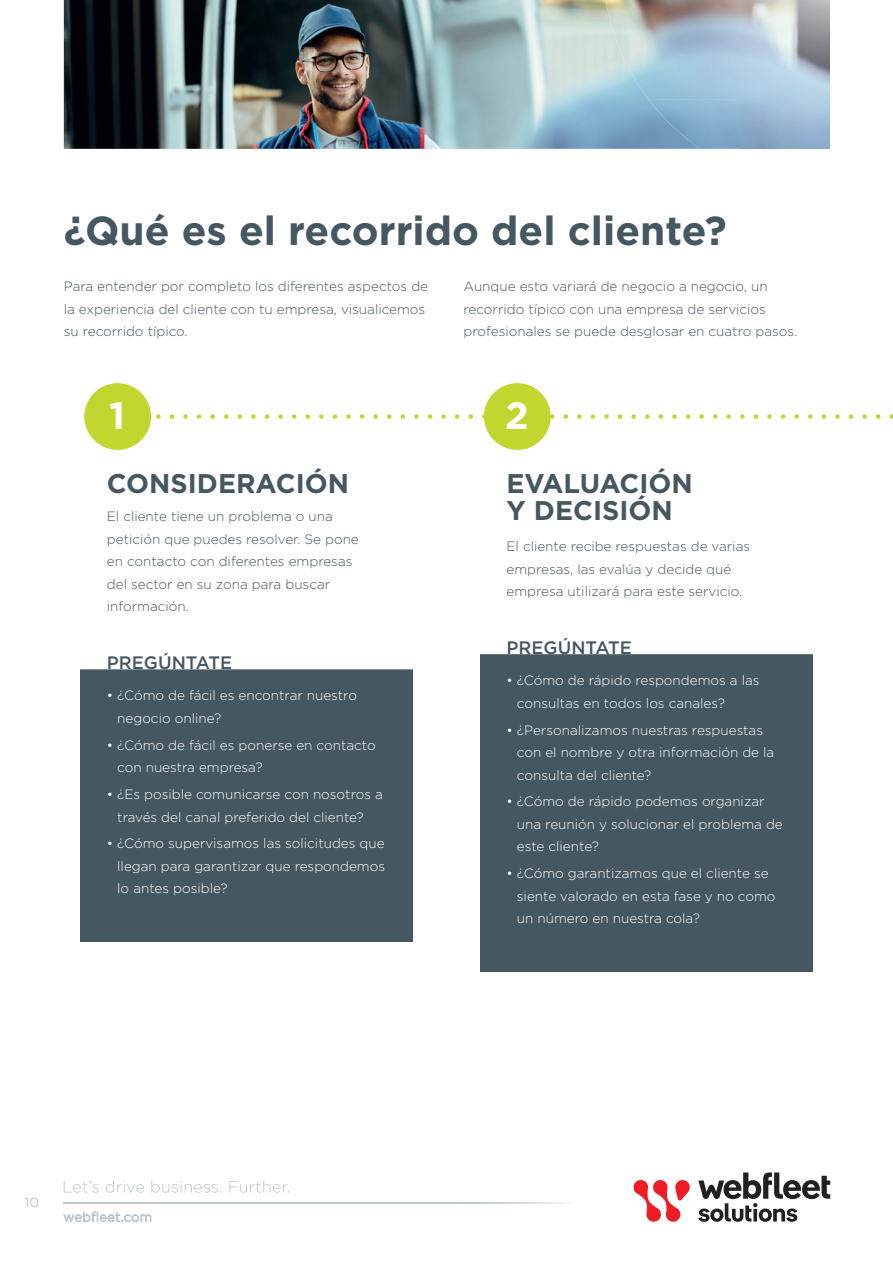
<style>
.page{position:relative;width:893px;height:1263px;background:#fff}
.page>*{position:absolute;margin:0;border:0;box-sizing:border-box;transform-origin:0 0}
.t1{font:700 40.5px "Gotham";color:#455760}
.t2{font:700 37.95px "Gotham";color:#fff}
.t3{font:700 27px "Gotham";color:#455760}
.t4{font:500 18px "Gotham";color:#455760}
.t5{font:300 13.5px/22.5px "Gotham";color:#fff}
.t6{font:300 13.5px/22.5px "Gotham";color:#455760}
.t7{font:13.5px "Gotham";color:#bbc6cd}
</style>
<div class="page">
<svg style="left:64px;top:1212px;width:87px;height:10px"></svg>
<svg style="left:64px;top:1180px;width:225px;height:13px"></svg>
<svg style="left:698px;top:1172px;width:132px;height:50px"></svg>
<svg style="left:633px;top:1180px;width:57px;height:42px"></svg>
<svg style="left:64px;top:1203px;width:502px;height:1px"></svg>
<img style="left:64px;top:0;width:584px;height:149px">
<svg style="left:829px;top:0;width:1px;height:149px"></svg>
<img style="left:606px;top:0;width:134px;height:99px">
<img style="left:740px;top:0;width:89px;height:149px">
<img style="left:648px;top:99px;width:92px;height:50px">
<svg style="left:156px;top:414px;width:737px;height:5px"></svg>
<div style="left:81px;top:669px;width:331px;height:272px;background:#455760"></div>
<div style="left:480px;top:654px;width:332px;height:317px;background:#455760"></div>
<div style="left:84px;top:383px;width:67px;height:67px;background:#c1d72f;border-radius:50%"></div>
<div style="left:484px;top:383px;width:67px;height:67px;background:#c1d72f;border-radius:50%"></div>
<h1 class="t1" style="left:64px;top:204px;width:665px">¿Qué es el recorrido del cliente?</h1>
<p class="t6" style="left:64px;top:275px;width:366px">Para entender por completo los diferentes aspectos de la experiencia del cliente con tu empresa, visualicemos su recorrido típico.</p>
<p class="t6" style="left:463px;top:275px;width:335px">Aunque esto variará de negocio a negocio, un recorrido típico con una empresa de servicios profesionales se puede desglosar en cuatro pasos.</p>
<h2 class="t2" style="left:109px;top:390px;width:17px">1</h2>
<h2 class="t2" style="left:505px;top:390px;width:25px">2</h2>
<h3 class="t3" style="left:107px;top:466px;width:244px">CONSIDERACIÓN</h3>
<h3 class="t3" style="left:507px;top:466px;width:188px">EVALUACIÓN</h3>
<p class="t6" style="left:107px;top:505px;width:228px">El cliente tiene un problema o una</p>
<h3 class="t3" style="left:507px;top:493px;width:168px">Y DECISIÓN</h3>
<p class="t6" style="left:107px;top:527px;width:253px">petición que puedes resolver. Se pone en contacto con diferentes empresas del sector en su zona para buscar información.</p>
<p class="t6" style="left:507px;top:535px;width:245px">El cliente recibe respuestas de varias empresas, las evalúa y decide qué empresa utilizará para este servicio.</p>
<h3 class="t4" style="left:107px;top:651px;width:127px">PREGÚNTATE</h3>
<p class="t5" style="left:117px;top:684px;width:241px;text-indent:-10px">• ¿Cómo de fácil es encontrar nuestro negocio online?</p>
<p class="t5" style="left:117px;top:733px;width:260px;text-indent:-10px">• ¿Cómo de fácil es ponerse en contacto con nuestra empresa?</p>
<p class="t5" style="left:117px;top:783px;width:267px;text-indent:-10px">• ¿Es posible comunicarse con nosotros a través del canal preferido del cliente?</p>
<p class="t5" style="left:117px;top:832px;width:269px;text-align:justify;text-indent:-10px">• ¿Cómo supervisamos las solicitudes que llegan para garantizar que respondemos lo antes posible?</p>
<h3 class="t4" style="left:507px;top:636px;width:127px">PREGÚNTATE</h3>
<p class="t5" style="left:517px;top:669px;width:244px;text-indent:-10px">• ¿Cómo de rápido respondemos a las consultas en todos los canales?</p>
<p class="t5" style="left:517px;top:718px;width:259px;text-indent:-10px">• ¿Personalizamos nuestras respuestas con el nombre y otra información de la consulta del cliente?</p>
<p class="t5" style="left:517px;top:790px;width:267px;text-indent:-10px">• ¿Cómo de rápido podemos organizar una reunión y solucionar el problema de este cliente?</p>
<p class="t5" style="left:517px;top:862px;width:260px;text-indent:-10px">• ¿Cómo garantizamos que el cliente se siente valorado en esta fase y no como un número en nuestra cola?</p>
<p class="t7" style="left:25px;top:1194px;width:16px">10</p>
</div>
